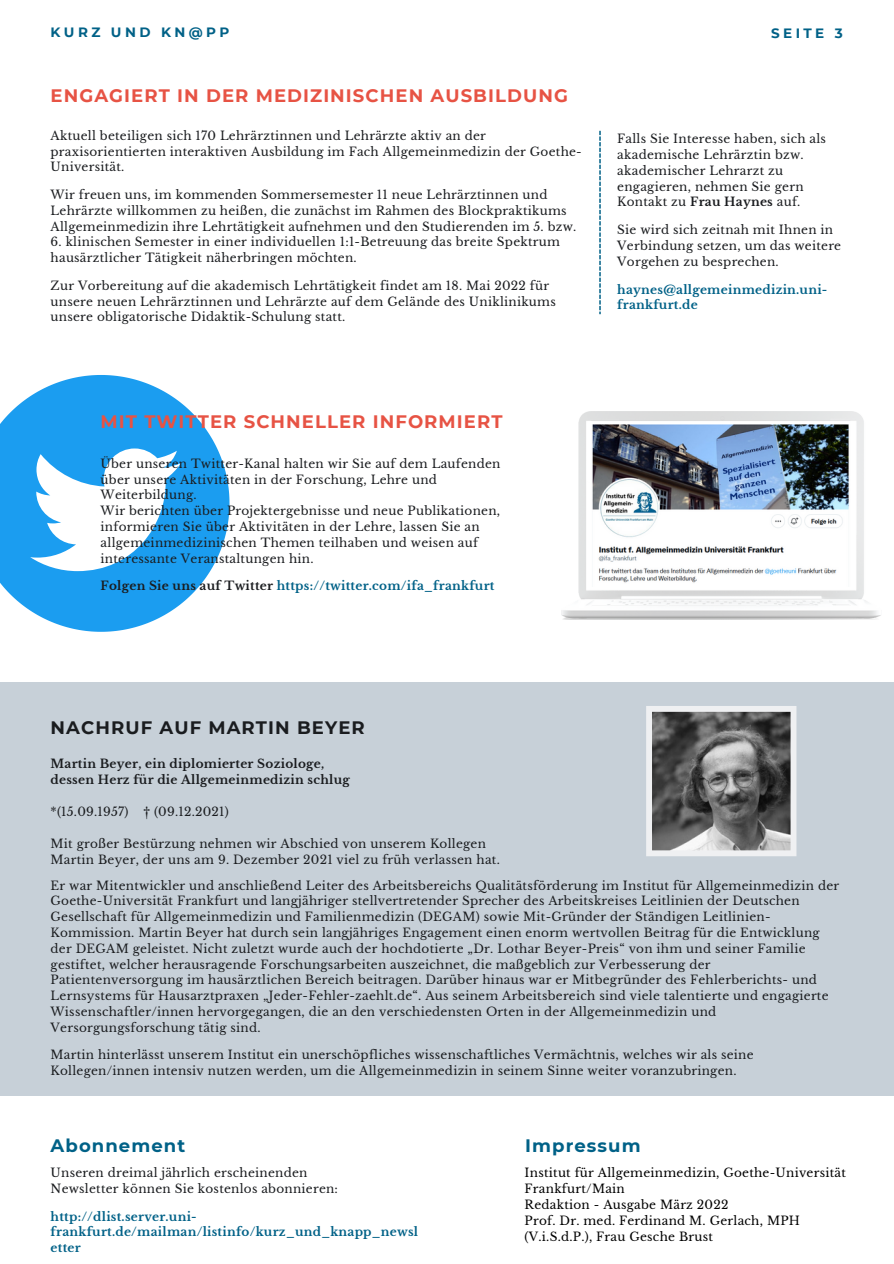
<style>
.page{position:relative;width:894px;height:1264px;background:#fff}
.page>*{position:absolute;margin:0;border:0;box-sizing:border-box;transform-origin:0 0}
.t1{font:700 18px "Montserrat";letter-spacing:.06em;color:#e75344}
.t2{font:700 18px "Montserrat";letter-spacing:.06em;color:#1a1c1f}
.t3{font:700 18px "Montserrat";letter-spacing:.06em;color:#006187}
.t4{font:700 13.5px "Montserrat";letter-spacing:.25em;color:#006187}
.t5{font:12px/15.8px "Libre Baskerville";letter-spacing:.02em;color:#1a1c1f}
.t6{font:700 12px/15.8px "Libre Baskerville";letter-spacing:.02em;color:#006187}
.t7{font:12px/16px "Libre Baskerville";letter-spacing:.02em;color:#000}
.t8{font:700 12px "Libre Baskerville";letter-spacing:.02em;color:#1a1c1f}
.s1{color:#1a1c1f}
.s2{font-weight:700}
</style>
<div class="page">
<svg style="left:599px;top:131px;width:1px;height:183px"></svg>
<div style="left:0;top:682px;width:893px;height:413px;background:#c7d0d8"></div>
<svg style="left:646px;top:706px;width:150px;height:150px"></svg>
<img style="left:561px;top:412px;width:319px;height:207px">
<img style="left:591px;top:424px;width:259px;height:162px">
<svg style="left:0;top:375px;width:229px;height:257px;fill:#1b9df0"></svg>
<svg style="left:30px;top:448px;width:151px;height:123px"></svg>
<p class="t4" style="left:51px;top:24px;width:180px">KURZ UND KN@PP</p>
<p class="t4" style="left:771px;top:25px;width:73px">SEITE 3</p>
<p class="t1" style="left:51px;top:84px;width:518px">ENGAGIERT IN DER MEDIZINISCHEN AUSBILDUNG</p>
<p class="t5" style="left:51px;top:128px;width:532px">Aktuell beteiligen sich 170 Lehrärztinnen und Lehrärzte aktiv an der praxisorientierten interaktiven Ausbildung im Fach Allgemeinmedizin der Goethe-<br>Universität.</p>
<p class="t5" style="left:51px;top:187px;width:527px">Wir freuen uns, im kommenden Sommersemester 11 neue Lehrärztinnen und<br>Lehrärzte willkommen zu heißen, die zunächst im Rahmen des Blockpraktikums<br>Allgemeinmedizin ihre Lehrtätigkeit aufnehmen und den Studierenden im 5. bzw.</p>
<p class="t5" style="left:51px;top:234px;width:511px">6. klinischen Semester in einer individuellen 1:1-Betreuung das breite Spektrum hausärztlicher Tätigkeit näherbringen möchten.</p>
<p class="t5" style="left:51px;top:278px;width:506px">Zur Vorbereitung auf die akademisch Lehrtätigkeit findet am 18. Mai 2022 für unsere neuen Lehrärztinnen und Lehrärzte auf dem Gelände des Uniklinikums unsere obligatorische Didaktik-Schulung statt.</p>
<p class="t1" style="left:101px;top:410px;width:403px">MIT TWITTER SCHNELLER INFORMIERT</p>
<p class="t5" style="left:101px;top:456px;width:401px">Über unseren Twitter-Kanal halten wir Sie auf dem Laufenden über unsere Aktivitäten in der Forschung, Lehre und<br>Weiterbildung.</p>
<p class="t5" style="left:101px;top:503px;width:401px">Wir berichten über Projektergebnisse und neue Publikationen, informieren Sie über Aktivitäten in der Lehre, lassen Sie an allgemeinmedizinischen Themen teilhaben und weisen auf interessante Veranstaltungen hin.</p>
<p class="t6" style="left:101px;top:578px;width:395px"><span class="s1">Folgen Sie uns auf Twitter</span> https://twitter.com/ifa_frankfurt</p>
<p class="t5" style="left:617px;top:131px;width:210px">Falls Sie Interesse haben, sich als akademische Lehrärztin bzw. akademischer Lehrarzt zu engagieren, nehmen Sie gern<br>Kontakt zu <span class="s2">Frau Haynes</span> auf.</p>
<p class="t5" style="left:617px;top:222px;width:225px">Sie wird sich zeitnah mit Ihnen in<br>Verbindung setzen, um das weitere<br>Vorgehen zu besprechen.</p>
<p class="t6" style="left:617px;top:281px;width:212px">haynes@allgemeinmedizin.uni&shy;frankfurt.de</p>
<p class="t2" style="left:51px;top:717px;width:315px">NACHRUF AUF MARTIN BEYER</p>
<p class="t8" style="left:51px;top:756px;width:275px">Martin Beyer, ein diplomierter Soziologe,</p>
<p class="t8" style="left:51px;top:772px;width:300px">dessen Herz für die Allgemeinmedizin schlug</p>
<p class="t5" style="left:51px;top:804px;width:180px">*(15.09.1957) † (09.12.2021)</p>
<p class="t5" style="left:51px;top:836px;width:437px">Mit großer Bestürzung nehmen wir Abschied von unserem Kollegen</p>
<p class="t5" style="left:51px;top:852px;width:450px">Martin Beyer, der uns am 9. Dezember 2021 viel zu früh verlassen hat.</p>
<p class="t5" style="left:51px;top:877px;width:790px">Er war Mitentwickler und anschließend Leiter des Arbeitsbereichs Qualitätsförderung im Institut für Allgemeinmedizin der Goethe-Universität Frankfurt und langjähriger stellvertretender Sprecher des Arbeitskreises Leitlinien der Deutschen Gesellschaft für Allgemeinmedizin und Familienmedizin (DEGAM) sowie Mit-Gründer der Ständigen Leitlinien-Kommission. Martin Beyer hat durch sein langjähriges Engagement einen enorm wertvollen Beitrag für die Entwicklung der DEGAM geleistet. Nicht zuletzt wurde auch der hochdotierte „Dr. Lothar Beyer-Preis“ von ihm und seiner Familie gestiftet, welcher herausragende Forschungsarbeiten auszeichnet, die maßgeblich zur Verbesserung der Patientenversorgung im hausärztlichen Bereich beitragen. Darüber hinaus war er Mitbegründer des Fehlerberichts- und Lernsystems für Hausarztpraxen „Jeder-Fehler-zaehlt.de“. Aus seinem Arbeitsbereich sind viele talentierte und engagierte Wissenschaftler/innen hervorgegangen, die an den verschiedensten Orten in der Allgemeinmedizin und Versorgungsforschung tätig sind.</p>
<p class="t5" style="left:51px;top:1047px;width:704px">Martin hinterlässt unserem Institut ein unerschöpfliches wissenschaftliches Vermächtnis, welches wir als seine<br>Kollegen/innen intensiv nutzen werden, um die Allgemeinmedizin in seinem Sinne weiter voranzubringen.</p>
<p class="t3" style="left:51px;top:1134px;width:136px">Abonnement</p>
<p class="t5" style="left:51px;top:1164px;width:258px">Unseren dreimal jährlich erscheinenden</p>
<p class="t5" style="left:51px;top:1180px;width:289px">Newsletter können Sie kostenlos abonnieren:</p>
<p class="t6" style="left:51px;top:1208px;width:369px">http://dlist.server.uni&shy;frankfurt.de/mailman/listinfo/kurz_und_knapp_newsl etter</p>
<p class="t3" style="left:525px;top:1134px;width:117px">Impressum</p>
<p class="t7" style="left:524px;top:1164px;width:323px">Institut für Allgemeinmedizin, Goethe-Universität</p>
<p class="t7" style="left:524px;top:1180px;width:102px">Frankfurt/Main</p>
<p class="t7" style="left:524px;top:1196px;width:205px">Redaktion - Ausgabe März 2022</p>
<p class="t7" style="left:524px;top:1212px;width:277px">Prof. Dr. med. Ferdinand M. Gerlach, MPH (V.i.S.d.P.), Frau Gesche Brust</p>
</div>
